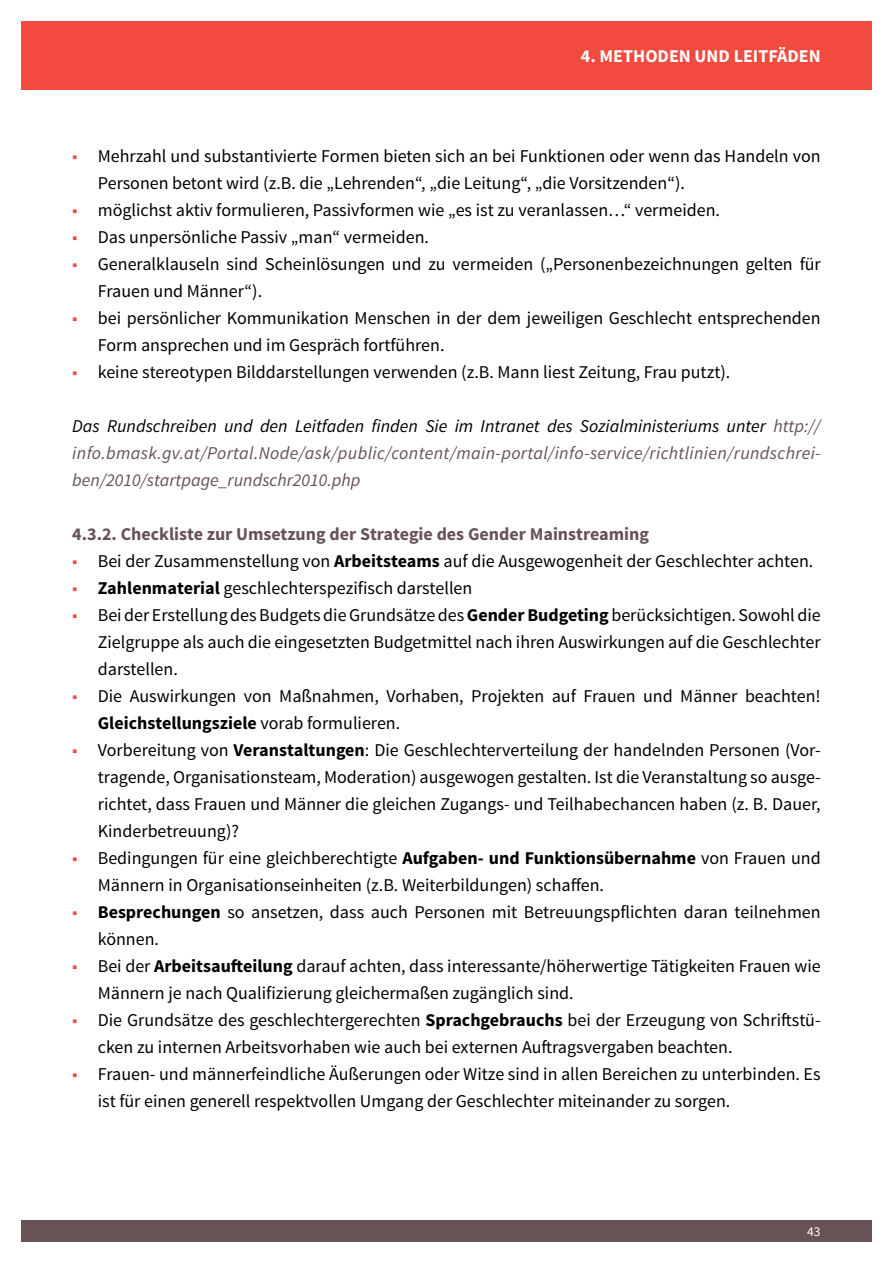
<style>
.page{position:relative;width:893px;height:1263px;background:#fff}
.page>*{position:absolute;margin:0;border:0;box-sizing:border-box;transform-origin:0 0}
.t1{font:18px/27px "Source Sans Pro";color:#000}
.Aufzählung_Neu{font:italic 18px/27px "Source Sans Pro";color:#675255;text-align:justify}
.Überschrift_4__Ebene{font:700 18px "Source Sans Pro";color:#675255}
.t2{font:700 18px "Source Sans Pro";color:#fff}
.t3{font:13.5px "Source Sans Pro";color:#fff}
.s1{color:#f24a3e}
.s2{color:#000}
.s3{font-weight:700}
</style>
<div class="page">
<div style="left:21px;top:1220px;width:851px;height:22px;background:#675255"></div>
<div style="left:21px;top:21px;width:851px;height:68px;background:#f24a3e"></div>
<p class="t2" style="left:581px;top:44px;width:241px">4. METHODEN UND LEITFÄDEN</p>
<p class="t1" style="left:98px;top:143px;width:724px;text-indent:-26px"><span class="s1">■</span> Mehrzahl und substantivierte Formen bieten sich an bei Funktionen oder wenn das Handeln von<br>Personen betont wird (z.B. die „Lehrenden“, „die Leitung“, „die Vorsitzenden“).</p>
<p class="t1" style="left:72px;top:197px;width:649px"><span class="s1">■</span> möglichst aktiv formulieren, Passivformen wie „es ist zu veranlassen…“ vermeiden.</p>
<p class="t1" style="left:72px;top:224px;width:358px"><span class="s1">■</span> Das unpersönliche Passiv „man“ vermeiden.</p>
<p class="t1" style="left:98px;top:251px;width:724px;text-indent:-26px"><span class="s1">■</span> Generalklauseln sind Scheinlösungen und zu vermeiden („Personenbezeichnungen gelten für<br>Frauen und Männer“).</p>
<p class="t1" style="left:98px;top:305px;width:724px;text-indent:-26px"><span class="s1">■</span> bei persönlicher Kommunikation Menschen in der dem jeweiligen Geschlecht entsprechenden<br>Form ansprechen und im Gespräch fortführen.</p>
<p class="t1" style="left:72px;top:359px;width:660px"><span class="s1">■</span> keine stereotypen Bilddarstellungen verwenden (z.B. Mann liest Zeitung, Frau putzt).</p>
<p class="Aufzählung_Neu" style="left:72px;top:413px;width:750px"><span class="s2">Das Rundschreiben und den Leitfaden finden Sie im Intranet des Sozialministeriums unter</span> http:// info.bmask.gv.at/Portal.Node/ask/public/content/main-portal/info-service/richtlinien/rundschrei&shy;ben/2010/startpage_rundschr2010.php</p>
<p class="Überschrift_4__Ebene" style="left:72px;top:522px;width:578px">4.3.2. Checkliste zur Umsetzung der Strategie des Gender Mainstreaming</p>
<p class="t1" style="left:72px;top:548px;width:743px"><span class="s1">■</span> Bei der Zusammenstellung von <span class="s3">Arbeitsteams</span> auf die Ausgewogenheit der Geschlechter achten.</p>
<p class="t1" style="left:72px;top:575px;width:402px"><span class="s1">■</span> <span class="s3">Zahlenmaterial</span> geschlechterspezifisch darstellen</p>
<p class="t1" style="left:98px;top:602px;width:724px;text-align:justify;text-indent:-26px"><span class="s1">■</span> Bei der Erstellung des Budgets die Grundsätze des <span class="s3">Gender Budgeting</span> berücksichtigen. Sowohl die Zielgruppe als auch die eingesetzten Budgetmittel nach ihren Auswirkungen auf die Geschlechter darstellen.</p>
<p class="t1" style="left:98px;top:683px;width:724px;text-indent:-26px"><span class="s1">■</span> Die Auswirkungen von Maßnahmen, Vorhaben, Projekten auf Frauen und Männer beachten!<br><span class="s3">Gleichstellungsziele</span> vorab formulieren.</p>
<p class="t1" style="left:98px;top:737px;width:724px;text-align:justify;text-indent:-26px"><span class="s1">■</span> Vorbereitung von <span class="s3">Veranstaltungen</span>: Die Geschlechterverteilung der handelnden Personen (Vor&shy;tragende, Organisationsteam, Moderation) ausgewogen gestalten. Ist die Veranstaltung so ausge&shy;richtet, dass Frauen und Männer die gleichen Zugangs- und Teilhabechancen haben (z. B. Dauer, Kinderbetreuung)?</p>
<p class="t1" style="left:98px;top:845px;width:724px;text-indent:-26px"><span class="s1">■</span> Bedingungen für eine gleichberechtigte <span class="s3">Aufgaben- und Funktionsübernahme</span> von Frauen und<br>Männern in Organisationseinheiten (z.B. Weiterbildungen) schaffen.</p>
<p class="t1" style="left:98px;top:899px;width:724px;text-indent:-26px"><span class="s1">■</span> <span class="s3">Besprechungen</span> so ansetzen, dass auch Personen mit Betreuungspflichten daran teilnehmen können.</p>
<p class="t1" style="left:98px;top:953px;width:724px;text-indent:-26px"><span class="s1">■</span> Bei der <span class="s3">Arbeitsaufteilung</span> darauf achten, dass interessante/höherwertige Tätigkeiten Frauen wie<br>Männern je nach Qualifizierung gleichermaßen zugänglich sind.</p>
<p class="t1" style="left:98px;top:1007px;width:724px;text-indent:-26px"><span class="s1">■</span> Die Grundsätze des geschlechtergerechten <span class="s3">Sprachgebrauchs</span> bei der Erzeugung von Schriftstü&shy;cken zu internen Arbeitsvorhaben wie auch bei externen Auftragsvergaben beachten.</p>
<p class="t1" style="left:98px;top:1061px;width:724px;text-indent:-26px"><span class="s1">■</span> Frauen- und männerfeindliche Äußerungen oder Witze sind in allen Bereichen zu unterbinden. Es ist für einen generell respektvollen Umgang der Geschlechter miteinander zu sorgen.</p>
<p class="t3" style="left:807px;top:1223px;width:15px">43</p>
</div>
